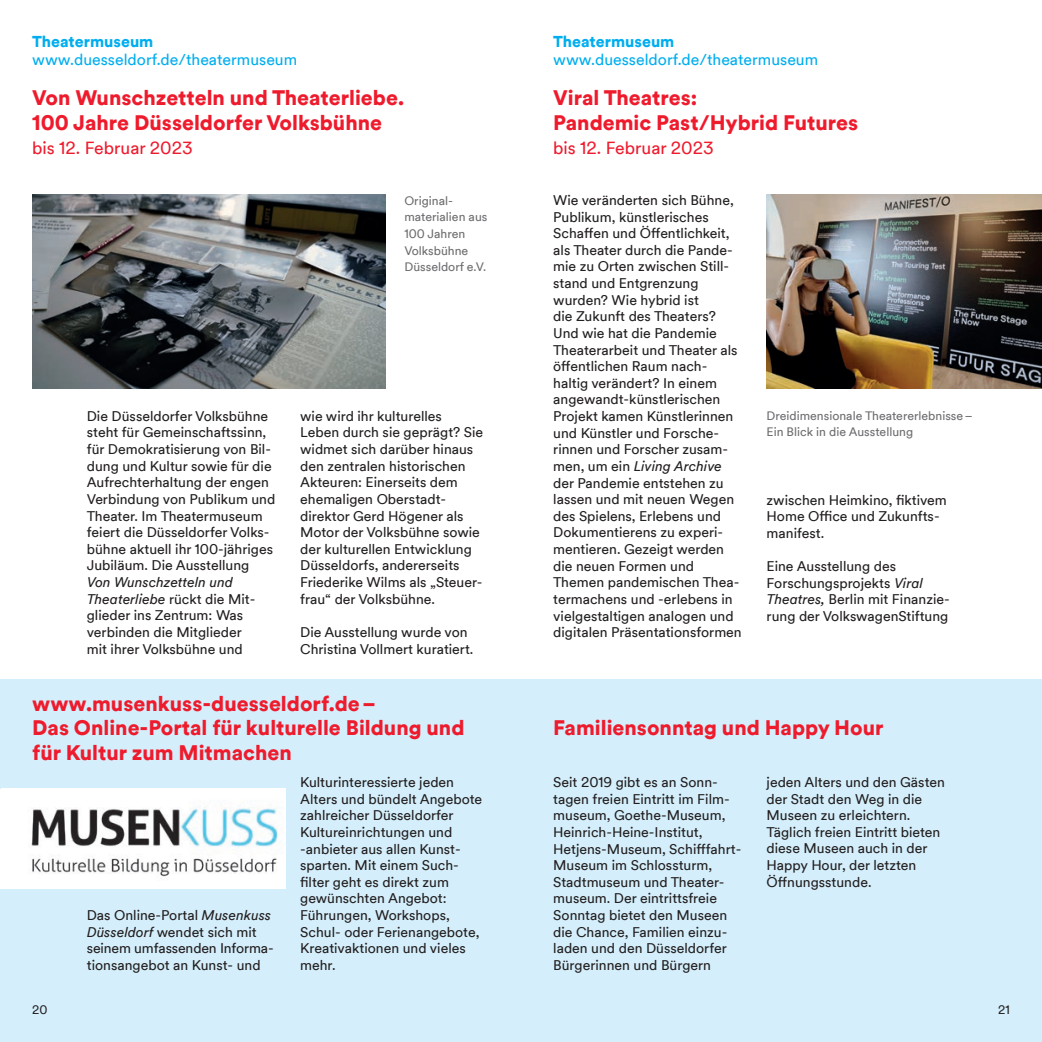
<style>
.page{position:relative;width:1042px;height:1042px;background:#fff}
.page>*{position:absolute;margin:0;border:0;box-sizing:border-box;transform-origin:0 0}
.t1{font:900 21px/24.5px "Duesseldorf Circular TT";color:#ee1b2d}
.t2{font:17.5px "Duesseldorf Circular TT";color:#ee1b2d}
.t3{font:15.75px "Duesseldorf Circular TT";color:#00aeef}
.t4{font:900 15.75px "Duesseldorf Circular TT";color:#00aeef}
.t5{font:14px/16.6px "Duesseldorf Circular TT";color:#231f20}
.t6{font:12.25px/16.6px "Duesseldorf Circular TT";color:#6c6d70}
.t7{font:12.25px "Duesseldorf Circular TT";color:#231f20}
.s1{font-style:italic}
</style>
<div class="page">
<div style="left:0;top:680px;width:521px;height:362px;background:#d4effb"></div>
<img style="left:32px;top:194px;width:353px;height:194px">
<img style="left:766px;top:194px;width:276px;height:194px">
<div style="left:521px;top:680px;width:521px;height:362px;background:#d4effb"></div>
<img style="left:2px;top:789px;width:284px;height:99px">
<p class="t4" style="left:32px;top:30px;width:123px">Theatermuseum</p>
<p class="t3" style="left:32px;top:49px;width:266px">www.duesseldorf.de/theatermuseum</p>
<h1 class="t1" style="left:32px;top:85px;width:373px">Von Wunschzetteln und Theaterliebe.<br>100 Jahre Düsseldorfer Volksbühne</h1>
<p class="t2" style="left:32px;top:136px;width:162px">bis 12. Februar 2023</p>
<p class="t6" style="left:404px;top:191px;width:85px">Original&shy;materialien aus<br>100 Jahren<br>Volksbühne<br>Düsseldorf e.V.</p>
<p class="t5" style="left:87px;top:407px;width:190px">Die Düsseldorfer Volksbühne steht für Gemeinschaftssinn, für Demokratisierung von Bil&shy;dung und Kultur sowie für die<br>Aufrechterhaltung der engen<br>Verbindung von Publikum und<br>Theater. Im Theatermuseum feiert die Düsseldorfer Volks&shy;bühne aktuell ihr 100-jähriges<br>Jubiläum. Die Ausstellung</p>
<p class="t5" style="left:87px;top:573px;width:170px"><span class="s1">Von Wunschzetteln und<br>Theaterliebe</span> rückt die Mit&shy;glieder ins Zentrum: Was verbinden die Mitglieder mit ihrer Volksbühne und</p>
<p class="t5" style="left:300px;top:407px;width:184px">wie wird ihr kulturelles<br>Leben durch sie geprägt? Sie widmet sich darüber hinaus den zentralen historischen<br>Akteuren: Einerseits dem ehemaligen Oberstadt&shy;direktor Gerd Högener als<br>Motor der Volksbühne sowie der kulturellen Entwicklung<br>Düsseldorfs, andererseits<br>Friederike Wilms als „Steuer&shy;frau“ der Volksbühne.</p>
<p class="t5" style="left:300px;top:623px;width:175px">Die Ausstellung wurde von<br>Christina Vollmert kuratiert.</p>
<h1 class="t1" style="left:32px;top:690px;width:434px">www.musenkuss-duesseldorf.de –<br>Das Online-Portal für kulturelle Bildung und für Kultur zum Mitmachen</h1>
<p class="t7" style="left:32px;top:1001px;width:17px">20</p>
<p class="t5" style="left:87px;top:906px;width:188px">Das Online-Portal <span class="s1">Musenkuss<br>Düsseldorf</span> wendet sich mit seinem umfassenden Informa&shy;tionsangebot an Kunst- und</p>
<p class="t5" style="left:300px;top:773px;width:183px">Kulturinteressierte jeden<br>Alters und bündelt Angebote zahlreicher Düsseldorfer<br>Kultureinrichtungen und -anbieter aus allen Kunst&shy;sparten. Mit einem Such&shy;filter geht es direkt zum gewünschten Angebot:<br>Führungen, Workshops,<br>Schul- oder Ferienangebote,<br>Kreativaktionen und vieles mehr.</p>
<p class="t4" style="left:553px;top:30px;width:123px">Theatermuseum</p>
<p class="t3" style="left:553px;top:49px;width:266px">www.duesseldorf.de/theatermuseum</p>
<h1 class="t1" style="left:553px;top:85px;width:306px">Viral Theatres:<br>Pandemic Past/Hybrid Futures</h1>
<p class="t2" style="left:553px;top:136px;width:162px">bis 12. Februar 2023</p>
<p class="t5" style="left:553px;top:191px;width:190px">Wie veränderten sich Bühne,<br>Publikum, künstlerisches<br>Schaffen und Öffentlichkeit, als Theater durch die Pande&shy;mie zu Orten zwischen Still&shy;stand und Entgrenzung wurden? Wie hybrid ist<br>die Zukunft des Theaters?<br>Und wie hat die Pandemie<br>Theaterarbeit und Theater als öffentlichen Raum nach&shy;haltig verändert? In einem angewandt-künstlerischen<br>Projekt kamen Künstlerinnen und Künstler und Forsche&shy;rinnen und Forscher zusam&shy;men, um ein <span class="s1">Living Archive </span>der Pandemie entstehen zu lassen und mit neuen Wegen des Spielens, Erlebens und<br>Dokumentierens zu experi&shy;mentieren. Gezeigt werden die neuen Formen und<br>Themen pandemischen Thea&shy;termachens und -erlebens in vielgestaltigen analogen und digitalen Präsentationsformen</p>
<p class="t6" style="left:766px;top:406px;width:207px">Dreidimensionale Theatererlebnisse–<br>Ein Blick in die Ausstellung</p>
<p class="t5" style="left:766px;top:491px;width:182px">zwischen Heimkino, fiktivem<br>Home Office und Zukunfts&shy;manifest.</p>
<p class="t5" style="left:766px;top:557px;width:185px">Eine Ausstellung des<br>Forschungsprojekts <span class="s1">Viral<br>Theatres,</span> Berlin mit Finanzie&shy;rung der VolkswagenStiftung</p>
<h1 class="t1" style="left:553px;top:715px;width:332px">Familiensonntag und Happy Hour</h1>
<p class="t5" style="left:553px;top:773px;width:190px">Seit 2019 gibt es an Sonn&shy;tagen freien Eintritt im Film&shy;museum, Goethe-Museum,<br>Heinrich-Heine-Institut,<br>Hetjens-Museum, Schifffahrt-<br>Museum im Schlossturm,<br>Stadtmuseum und Theater&shy;museum. Der eintrittsfreie<br>Sonntag bietet den Museen die Chance, Familien einzu&shy;laden und den Düsseldorfer<br>Bürgerinnen und Bürgern</p>
<p class="t5" style="left:766px;top:773px;width:180px">jeden Alters und den Gästen der Stadt den Weg in die<br>Museen zu erleichtern.<br>Täglich freien Eintritt bieten diese Museen auch in der<br>Happy Hour, der letzten<br>Öffnungsstunde.</p>
<p class="t7" style="left:998px;top:1001px;width:13px">21</p>
</div>
